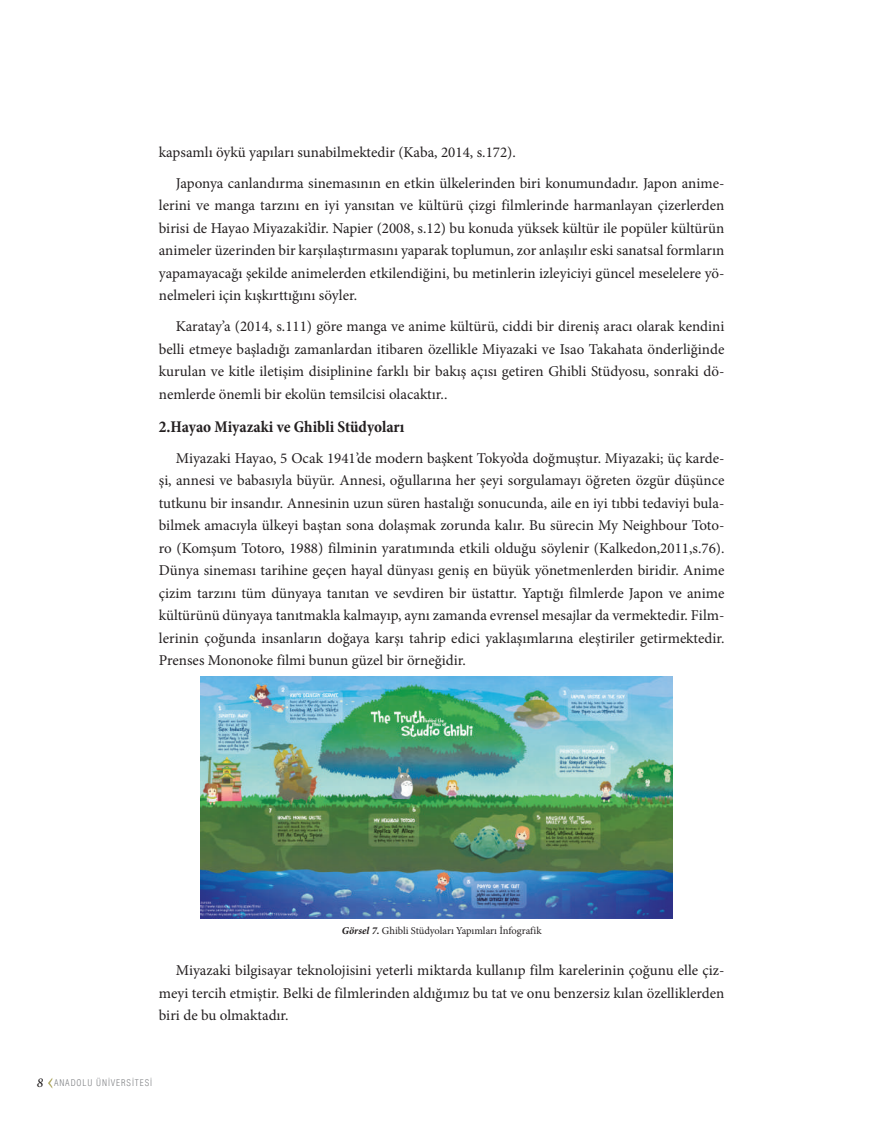
<style>
.page{position:relative;width:893px;height:1127px;background:#fff}
.page>*{position:absolute;margin:0;border:0;box-sizing:border-box;transform-origin:0 0}
.t1{font:700 condensed 16.5px "Minion Pro";color:#231f20}
.t2{font:15px/22.5px "Minion Pro";color:#231f20;text-align:justify}
.t3{font:10.5px "Minion Pro";letter-spacing:-.005em;color:#231f20}
.t4{font:300 condensed 9px "Helvetica";letter-spacing:.1em;color:#808285}
.s1{font-weight:700;font-style:italic}
.s2{font-family:"Minion Pro";font-weight:500;font-style:italic;font-stretch:normal;font-size:13.5px;color:#231f20}
</style>
<div class="page">
<svg style="left:48px;top:1078px;width:4px;height:10px"></svg>
<img style="left:201px;top:676px;width:472px;height:242px">
<p class="t2" style="left:176px;top:136px;width:550px;line-height:31px;text-indent:-17px">kapsamlı öykü yapıları sunabilmektedir (Kaba, 2014, s.172).<br>Japonya canlandırma sinemasının en etkin ülkelerinden biri konumundadır. Japon anime-</p>
<p class="t2" style="left:159px;top:194px;width:567px">lerini ve manga tarzını en iyi yansıtan ve kültürü çizgi filmlerinde harmanlayan çizerlerden birisi de Hayao Miyazaki’dir. Napier (2008, s.12) bu konuda yüksek kültür ile popüler kültürün animeler üzerinden bir karşılaştırmasını yaparak toplumun, zor anlaşılır eski sanatsal formların yapamayacağı şekilde animelerden etkilendiğini, bu metinlerin izleyiciyi güncel meselelere yö&shy;nelmeleri için kışkırttığını söyler.</p>
<p class="t2" style="left:159px;top:315px;width:567px;text-indent:17px">Karatay’a (2014, s.111) göre manga ve anime kültürü, ciddi bir direniş aracı olarak kendini belli etmeye başladığı zamanlardan itibaren özellikle Miyazaki ve Isao Takahata önderliğinde kurulan ve kitle iletişim disiplinine farklı bir bakış açısı getiren Ghibli Stüdyosu, sonraki dö&shy;nemlerde önemli bir ekolün temsilcisi olacaktır..</p>
<p class="t1" style="left:159px;top:415px;width:247px">2.Hayao Miyazaki ve Ghibli Stüdyoları</p>
<p class="t2" style="left:159px;top:447px;width:567px;text-indent:17px">Miyazaki Hayao, 5 Ocak 1941’de modern başkent Tokyo’da doğmuştur. Miyazaki; üç karde&shy;şi, annesi ve babasıyla büyür. Annesi, oğullarına her şeyi sorgulamayı öğreten özgür düşünce tutkunu bir insandır. Annesinin uzun süren hastalığı sonucunda, aile en iyi tıbbi tedaviyi bula&shy;bilmek amacıyla ülkeyi baştan sona dolaşmak zorunda kalır. Bu sürecin My Neighbour Toto&shy;ro (Komşum Totoro, 1988) filminin yaratımında etkili olduğu söylenir (Kalkedon,2011,s.76).<br>Dünya sineması tarihine geçen hayal dünyası geniş en büyük yönetmenlerden biridir. Anime çizim tarzını tüm dünyaya tanıtan ve sevdiren bir üstattır. Yaptığı filmlerde Japon ve anime kültürünü dünyaya tanıtmakla kalmayıp, aynı zamanda evrensel mesajlar da vermektedir. Film&shy;lerinin çoğunda insanların doğaya karşı tahrip edici yaklaşımlarına eleştiriler getirmektedir.<br>Prenses Mononoke filmi bunun güzel bir örneğidir.</p>
<p class="t3" style="left:342px;top:924px;width:201px"><span class="s1">Görsel 7.</span> Ghibli Stüdyoları Yapımları İnfografik</p>
<p class="t2" style="left:159px;top:959px;width:567px;text-indent:17px">Miyazaki bilgisayar teknolojisini yeterli miktarda kullanıp film karelerinin çoğunu elle çiz&shy;meyi tercih etmiştir. Belki de filmlerinden aldığımız bu tat ve onu benzersiz kılan özelliklerden biri de bu olmaktadır.</p>
<p class="t4" style="left:37px;top:1078px;width:117px"><span class="s2">8</span> ANADOLU ÜNİVERSİTESİ</p>
</div>
